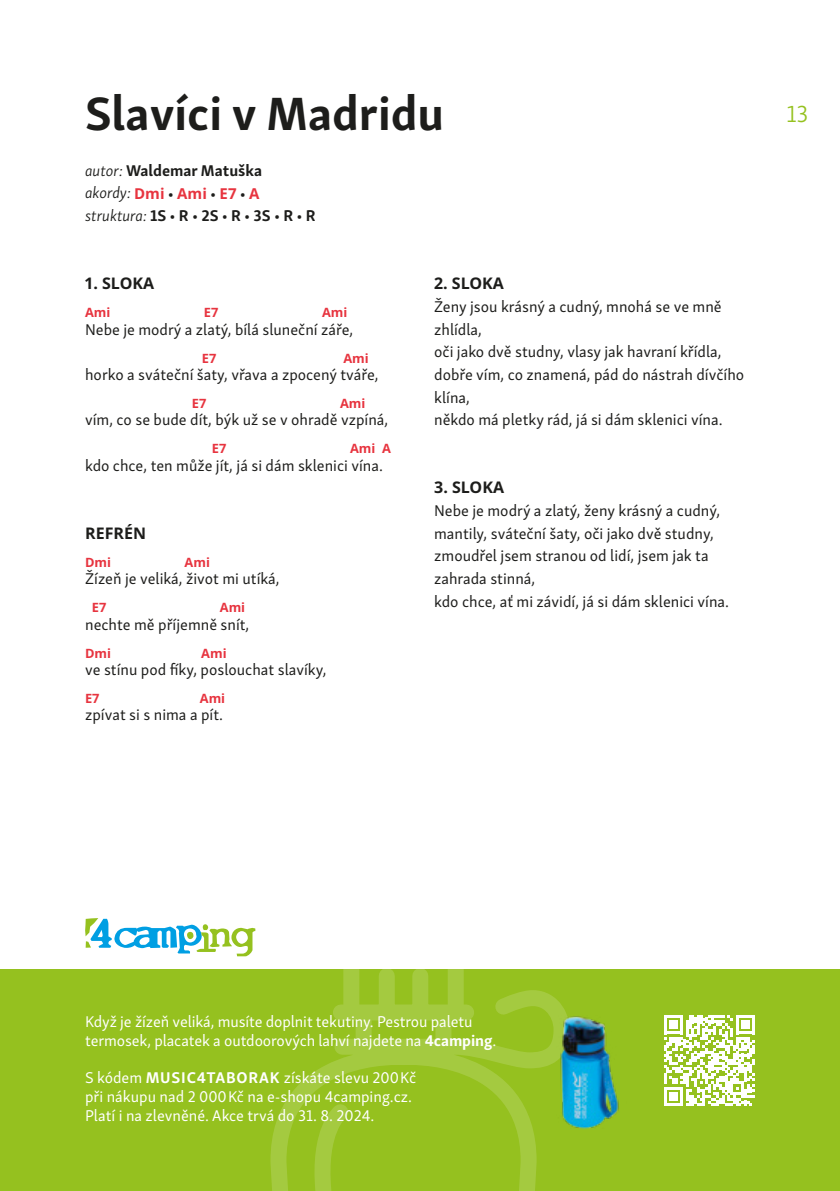
<style>
.page{position:relative;width:840px;height:1191px;background:#fff}
.page>*{position:absolute;margin:0;border:0;box-sizing:border-box;transform-origin:0 0}
.t1{font:700 48px "Skolar Sans Latn";color:#1d1d1b}
.t2{font:300 24px "Skolar Sans Latn";color:#95c11f}
.t3{font:16px/22.6px "Skolar Sans Latn";color:#1d1d1b}
.t4{font:16px/19.2px "Skolar Sans Latn";letter-spacing:-.005em;color:#fff}
.t5{font:700 16px "Skolar Sans Latn";color:#1d1d1b}
.t6{font:700 16px "Noto Sans";color:#1d1d1b}
.t7{font:700 15px "Noto Sans";color:#e7343f}
.t8{font:700 12.8px "Noto Sans";color:#e7343f}
.s1{font-weight:300;font-style:italic}
.s2{font-family:"Skolar Sans Latn";font-weight:300;font-style:italic;font-size:16px;color:#1d1d1b}
.s3{font-family:"Skolar Sans Latn";font-size:16px;color:#1d1d1b}
.s4{font-weight:700}
</style>
<div class="page">
<div style="left:0;top:969px;width:839px;height:222px;background:#95c11f"></div>
<svg style="left:270px;top:990px;width:297px;height:201px"></svg>
<svg style="left:335px;top:969px;width:136px;height:92px"></svg>
<svg style="left:309px;top:1096px;width:47px;height:95px"></svg>
<svg style="left:85px;top:918px;width:170px;height:38px"></svg>
<img style="left:532px;top:1015px;width:87px;height:113px">
<svg style="left:664px;top:1015px;width:90px;height:91px"></svg>
<h1 class="t1" style="left:85px;top:75px;width:360px">Slavíci v Madridu</h1>
<p class="t5" style="left:85px;top:157px;width:178px"><span class="s1">autor:</span> Waldemar Matuška</p>
<p class="t7" style="left:85px;top:182px;width:176px"><span class="s2">akordy:</span> Dmi <span class="s3">•</span> Ami <span class="s3">•</span> E7 <span class="s3">•</span> A</p>
<p class="t5" style="left:85px;top:203px;width:232px"><span class="s1">struktura:</span> 1S • R • 2S • R • 3S • R • R</p>
<p class="t6" style="left:85px;top:272px;width:70px">1. SLOKA</p>
<p class="t8" style="left:85px;top:303px;width:27px">Ami</p>
<p class="t8" style="left:204px;top:303px;width:16px">E7</p>
<p class="t8" style="left:322px;top:303px;width:27px">Ami</p>
<p class="t3" style="left:85px;top:316px;width:269px">Nebe je modrý a zlatý, bílá sluneční záře,</p>
<p class="t8" style="left:202px;top:349px;width:16px">E7</p>
<p class="t8" style="left:343px;top:349px;width:27px">Ami</p>
<p class="t3" style="left:85px;top:362px;width:295px">horko a sváteční šaty, vřava a zpocený tváře,</p>
<p class="t8" style="left:192px;top:394px;width:16px">E7</p>
<p class="t8" style="left:340px;top:394px;width:27px">Ami</p>
<p class="t3" style="left:85px;top:407px;width:304px">vím, co se bude dít, býk už se v ohradě vzpíná,</p>
<p class="t8" style="left:212px;top:440px;width:16px">E7</p>
<p class="t8" style="left:350px;top:440px;width:42px">Ami A</p>
<p class="t3" style="left:85px;top:453px;width:299px">kdo chce, ten může jít, já si dám sklenici vína.</p>
<p class="t6" style="left:85px;top:521px;width:62px">REFRÉN</p>
<p class="t8" style="left:85px;top:553px;width:27px">Dmi</p>
<p class="t8" style="left:184px;top:553px;width:27px">Ami</p>
<p class="t3" style="left:85px;top:566px;width:196px">Žízeň je veliká, život mi utíká,</p>
<p class="t8" style="left:92px;top:598px;width:16px">E7</p>
<p class="t8" style="left:220px;top:598px;width:27px">Ami</p>
<p class="t3" style="left:85px;top:611px;width:166px">nechte mě příjemně snít,</p>
<p class="t8" style="left:85px;top:644px;width:27px">Dmi</p>
<p class="t8" style="left:201px;top:644px;width:27px">Ami</p>
<p class="t3" style="left:85px;top:657px;width:243px">ve stínu pod fíky, poslouchat slavíky,</p>
<p class="t8" style="left:85px;top:689px;width:16px">E7</p>
<p class="t8" style="left:200px;top:689px;width:27px">Ami</p>
<p class="t3" style="left:85px;top:702px;width:139px">zpívat si s nima a pít.</p>
<p class="t6" style="left:434px;top:272px;width:71px">2. SLOKA</p>
<p class="t3" style="left:434px;top:294px;width:311px">Ženy jsou krásný a cudný, mnohá se ve mně zhlídla,<br>oči jako dvě studny, vlasy jak havraní křídla, dobře vím, co znamená, pád do nástrah dívčího klína,<br>někdo má pletky rád, já si dám sklenici vína.</p>
<p class="t6" style="left:434px;top:476px;width:71px">3. SLOKA</p>
<p class="t3" style="left:434px;top:498px;width:296px">Nebe je modrý a zlatý, ženy krásný a cudný, mantily, sváteční šaty, oči jako dvě studny, zmoudřel jsem stranou od lidí, jsem jak ta zahrada stinná,<br>kdo chce, ať mi závidí, já si dám sklenici vína.</p>
<h2 class="t2" style="left:786px;top:96px;width:23px">13</h2>
<p class="t4" style="left:85px;top:1011px;width:412px">Když je žízeň veliká, musíte doplnit tekutiny. Pestrou paletu termosek, placatek a outdoorových lahví najdete na <span class="s4">4camping</span>.</p>
<p class="t4" style="left:85px;top:1066px;width:332px">S kódem <span class="s4">MUSIC4TABORAK</span> získáte slevu 200 Kč při nákupu nad 2 000 Kč na e-shopu 4camping.cz.<br>Platí i na zlevněné. Akce trvá do 31. 8. 2024.</p>
</div>
